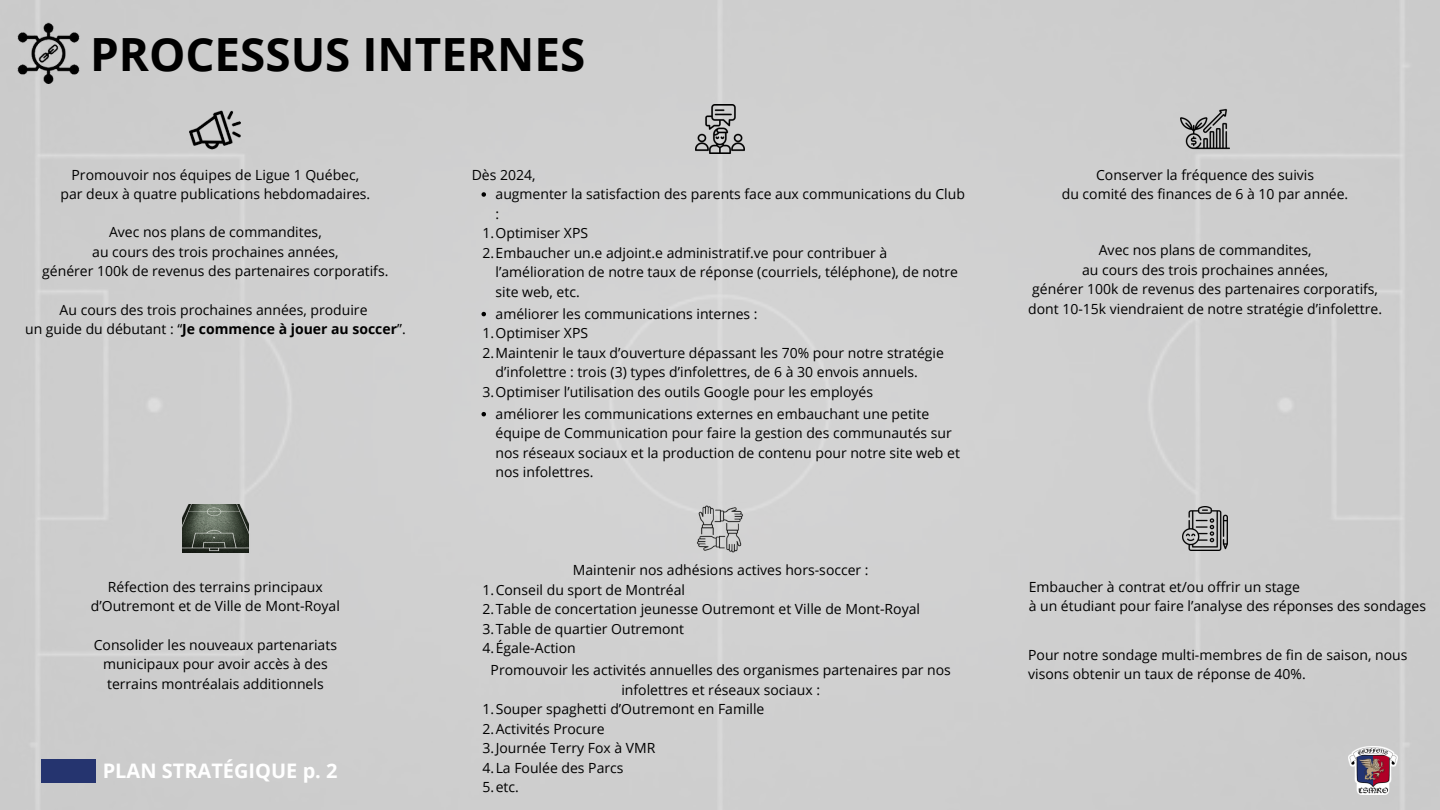
<style>
.page{position:relative;width:1440px;height:810px;background:#cfcfcf}
.page>*{position:absolute;margin:0;border:0;box-sizing:border-box;transform-origin:0 0}
.t1{font:700 45.8px "Open Sans";color:#000}
.t2{font:700 20px "Open Sans";color:#fff}
.t3{font:14px/19.5px "Open Sans";color:#000}
.t4{font:700 14px "Open Sans";color:#000}
.s1{font-weight:400}
</style>
<div class="page">
<img style="left:183px;top:505px;width:65px;height:48px">
<img style="left:1348px;top:747px;width:50px;height:47px">
<div style="left:41px;top:759px;width:55px;height:23px;background:#25346f"></div>
<img style="left:190px;top:110px;width:51px;height:46px">
<img style="left:696px;top:105px;width:49px;height:49px">
<img style="left:1181px;top:108px;width:49px;height:42px">
<img style="left:1183px;top:507px;width:44px;height:44px">
<img style="left:697px;top:505px;width:48px;height:50px">
<img style="left:17px;top:22px;width:63px;height:62px">
<svg style="left:482px;top:192px;width:4px;height:5px"></svg>
<svg style="left:482px;top:312px;width:4px;height:4px"></svg>
<svg style="left:482px;top:412px;width:4px;height:4px"></svg>
<p class="t1" style="left:90px;top:22px;width:497px">PROCESSUS INTERNES</p>
<p class="t3" style="left:72px;top:164px;width:289px">Promouvoir nos équipes de Ligue 1 Québec,</p>
<p class="t3" style="left:60px;top:184px;width:311px">par deux à quatre publications hebdomadaires.</p>
<p class="t3" style="left:109px;top:222px;width:214px">Avec nos plans de commandites,</p>
<p class="t3" style="left:92px;top:242px;width:248px">au cours des trois prochaines années,</p>
<p class="t3" style="left:42px;top:261px;width:348px">générer 100k de revenus des partenaires corporatifs.</p>
<p class="t3" style="left:60px;top:299px;width:309px">Au cours des trois prochaines années, produire</p>
<p class="t4" style="left:25px;top:319px;width:382px"><span class="s1">un guide du débutant : “</span>Je commence à jouer au soccer<span class="s1">”.</span></p>
<p class="t3" style="left:108px;top:577px;width:216px">Réfection des terrains principaux</p>
<p class="t3" style="left:91px;top:596px;width:251px">d’Outremont et de Ville de Mont-Royal</p>
<p class="t3" style="left:94px;top:635px;width:245px;text-align:center">Consolider les nouveaux partenariats municipaux pour avoir accès à des terrains montréalais additionnels</p>
<p class="t2" style="left:103px;top:756px;width:236px">PLAN STRATÉGIQUE p. 2</p>
<p class="t3" style="left:472px;top:164px;width:65px">Dès 2024,</p>
<p class="t3" style="left:496px;top:184px;width:471px">augmenter la satisfaction des parents face aux communications du Club :</p>
<p class="t3" style="left:482px;top:223px;width:107px">1.Optimiser XPS</p>
<p class="t3" style="left:496px;top:242px;width:464px;text-indent:-13px">2.Embaucher un.e adjoint.e administratif.ve pour contribuer à l’amélioration de notre taux de réponse (courriels, téléphone), de notre site web, etc.</p>
<p class="t3" style="left:496px;top:303px;width:264px">améliorer les communications internes :</p>
<p class="t3" style="left:482px;top:323px;width:107px">1.Optimiser XPS</p>
<p class="t3" style="left:496px;top:342px;width:450px;text-indent:-13px">2.Maintenir le taux d’ouverture dépassant les 70% pour notre stratégie d’infolettre : trois (3) types d’infolettres, de 6 à 30 envois annuels.</p>
<p class="t3" style="left:482px;top:381px;width:392px">3.Optimiser l’utilisation des outils Google pour les employés</p>
<p class="t3" style="left:496px;top:404px;width:466px">améliorer les communications externes en embauchant une petite équipe de Communication pour faire la gestion des communautés sur nos réseaux sociaux et la production de contenu pour notre site web et nos infolettres.</p>
<p class="t3" style="left:573px;top:560px;width:297px">Maintenir nos adhésions actives hors-soccer :</p>
<p class="t3" style="left:483px;top:579px;width:204px">1.Conseil du sport de Montréal</p>
<p class="t3" style="left:483px;top:599px;width:439px">2.Table de concertation jeunesse Outremont et Ville de Mont-Royal</p>
<p class="t3" style="left:483px;top:618px;width:203px">3.Table de quartier Outremont</p>
<p class="t3" style="left:483px;top:638px;width:95px">4.Égale-Action</p>
<p class="t3" style="left:491px;top:660px;width:462px;text-align:center">Promouvoir les activités annuelles des organismes partenaires par nos infolettres et réseaux sociaux :</p>
<p class="t3" style="left:483px;top:699px;width:283px">1.Souper spaghetti d’Outremont en Famille</p>
<p class="t3" style="left:483px;top:718px;width:124px">2.Activités Procure</p>
<p class="t3" style="left:483px;top:738px;width:174px">3.Journée Terry Fox à VMR</p>
<p class="t3" style="left:483px;top:757px;width:142px">4.La Foulée des Parcs</p>
<p class="t3" style="left:483px;top:777px;width:38px">5.etc.</p>
<p class="t3" style="left:1096px;top:164px;width:220px">Conserver la fréquence des suivis</p>
<p class="t3" style="left:1062px;top:184px;width:288px">du comité des finances de 6 à 10 par année.</p>
<p class="t3" style="left:1099px;top:240px;width:214px">Avec nos plans de commandites,</p>
<p class="t3" style="left:1082px;top:260px;width:248px">au cours des trois prochaines années,</p>
<p class="t3" style="left:1032px;top:279px;width:347px">générer 100k de revenus des partenaires corporatifs,</p>
<p class="t3" style="left:1028px;top:299px;width:355px">dont 10-15k viendraient de notre stratégie d’infolettre.</p>
<p class="t3" style="left:1029px;top:577px;width:273px">Embaucher à contrat et/ou offrir un stage</p>
<p class="t3" style="left:1029px;top:596px;width:399px">à un étudiant pour faire l’analyse des réponses des sondages</p>
<p class="t3" style="left:1028px;top:644px;width:381px">Pour notre sondage multi-membres de fin de saison, nous visons obtenir un taux de réponse de 40%.</p>
</div>
